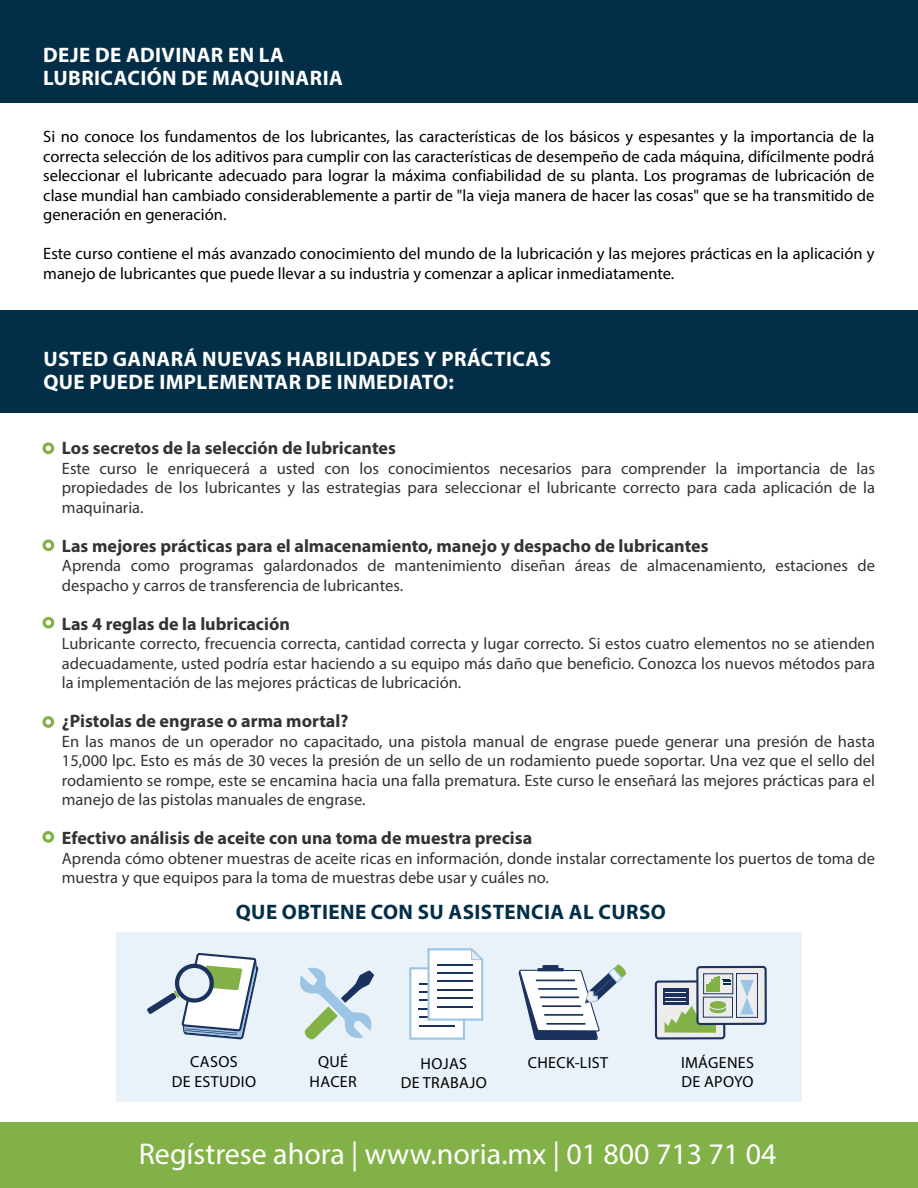
<style>
.page{position:relative;width:918px;height:1188px;background:#fff}
.page>*{position:absolute;margin:0;border:0;box-sizing:border-box;transform-origin:0 0}
.t1{font:30px "Myriad Pro";color:#fff}
.t2{font:700 21px/22.5px "Myriad Pro";letter-spacing:.02em;color:#fff}
.t3{font:700 21px "Myriad Pro";letter-spacing:.02em;color:#022e47}
.t4{font:700 18px "Myriad Pro";color:#333}
.t5{font:16.5px/19.5px "Myriad Pro";color:#333;text-align:justify}
.t6{font:16.5px/19.5px "Myriad Pro";color:#000;text-align:justify}
.t7{font:16.05px/19.4px "Myriad Pro";letter-spacing:.02em;color:#000;text-align:center}
</style>
<div class="page">
<div style="left:117px;top:932px;width:685px;height:170px;background:#e9f2f9"></div>
<svg style="left:300px;top:967px;width:74px;height:72px"></svg>
<svg style="left:409px;top:948px;width:75px;height:92px;background:#dbe4ed"></svg>
<div style="left:0;top:0;width:918px;height:102px;background:#022e47"></div>
<div style="left:0;top:310px;width:918px;height:103px;background:#022e47"></div>
<svg style="left:518px;top:964px;width:108px;height:76px"></svg>
<div style="left:655px;top:980px;width:70px;height:60px;background:#edecec;border:2px solid #1b325e;border-radius:3px"></div>
<div style="left:663px;top:989px;width:25px;height:16px;background:#1b325e"></div>
<div style="left:696px;top:966px;width:71px;height:59px;background:#edecec;border:2px solid #1b325e;border-radius:3px"></div>
<svg style="left:665px;top:973px;width:93px;height:60px"></svg>
<svg style="left:147px;top:953px;width:112px;height:87px"></svg>
<div style="left:0;top:1122px;width:918px;height:66px;background:#82b147"></div>
<div style="left:43px;top:442px;width:11px;height:12px;border:3px solid #82b147;border-radius:50%"></div>
<div style="left:43px;top:539px;width:11px;height:12px;border:3px solid #82b147;border-radius:50%"></div>
<div style="left:43px;top:617px;width:11px;height:12px;border:3px solid #82b147;border-radius:50%"></div>
<div style="left:42px;top:716px;width:12px;height:12px;border:3px solid #82b147;border-radius:50%"></div>
<div style="left:42px;top:831px;width:12px;height:12px;border:3px solid #82b147;border-radius:50%"></div>
<p class="t2" style="left:43px;top:46px;width:301px">DEJE DE ADIVINAR EN LA<br>LUBRICACIÓN DE MAQUINARIA</p>
<p class="t6" style="left:43px;top:128px;width:833px">Si no conoce los fundamentos de los lubricantes, las características de los básicos y espesantes y la importancia de la correcta selección de los aditivos para cumplir con las características de desempeño de cada máquina, difícilmente podrá seleccionar el lubricante adecuado para lograr la máxima confiabilidad de su planta. Los programas de lubricación de clase mundial han cambiado considerablemente a partir de "la vieja manera de hacer las cosas" que se ha transmitido de generación en generación.</p>
<p class="t6" style="left:43px;top:245px;width:833px">Este curso contiene el más avanzado conocimiento del mundo de la lubricación y las mejores prácticas en la aplicación y manejo de lubricantes que puede llevar a su industria y comenzar a aplicar inmediatamente.</p>
<p class="t2" style="left:43px;top:350px;width:509px">USTED GANARÁ NUEVAS HABILIDADES Y PRÁCTICAS<br>QUE PUEDE IMPLEMENTAR DE INMEDIATO:</p>
<p class="t4" style="left:62px;top:441px;width:335px">Los secretos de la selección de lubricantes</p>
<p class="t5" style="left:62px;top:460px;width:815px">Este curso le enriquecerá a usted con los conocimientos necesarios para comprender la importancia de las propiedades de los lubricantes y las estrategias para seleccionar el lubricante correcto para cada aplicación de la maquinaria.</p>
<p class="t4" style="left:62px;top:538px;width:648px">Las mejores prácticas para el almacenamiento, manejo y despacho de lubricantes</p>
<p class="t5" style="left:62px;top:557px;width:815px">Aprenda como programas galardonados de mantenimiento diseñan áreas de almacenamiento, estaciones de despacho y carros de transferencia de lubricantes.</p>
<p class="t4" style="left:62px;top:616px;width:230px">Las 4 reglas de la lubricación</p>
<p class="t5" style="left:62px;top:635px;width:815px">Lubricante correcto, frecuencia correcta, cantidad correcta y lugar correcto. Si estos cuatro elementos no se atienden adecuadamente, usted podría estar haciendo a su equipo más daño que beneficio. Conozca los nuevos métodos para la implementación de las mejores prácticas de lubricación.</p>
<p class="t4" style="left:62px;top:714px;width:288px">¿Pistolas de engrase o arma mortal?</p>
<p class="t5" style="left:62px;top:733px;width:815px">En las manos de un operador no capacitado, una pistola manual de engrase puede generar una presión de hasta 15,000 lpc. Esto es más de 30 veces la presión de un sello de un rodamiento puede soportar. Una vez que el sello del rodamiento se rompe, este se encamina hacia una falla prematura. Este curso le enseñará las mejores prácticas para el manejo de las pistolas manuales de engrase.</p>
<p class="t4" style="left:62px;top:831px;width:472px">Efectivo análisis de aceite con una toma de muestra precisa</p>
<p class="t5" style="left:62px;top:850px;width:815px">Aprenda cómo obtener muestras de aceite ricas en información, donde instalar correctamente los puertos de toma de muestra y que equipos para la toma de muestras debe usar y cuáles no.</p>
<p class="t3" style="left:236px;top:903px;width:431px">QUE OBTIENE CON SU ASISTENCIA AL CURSO</p>
<p class="t7" style="left:172px;top:1054px;width:86px">CASOS<br>DE ESTUDIO</p>
<p class="t7" style="left:310px;top:1054px;width:49px">QUÉ<br>HACER</p>
<p class="t7" style="left:401px;top:1055px;width:88px">HOJAS<br>DE TRABAJO</p>
<p class="t7" style="left:528px;top:1055px;width:82px">CHECK-LIST</p>
<p class="t7" style="left:681px;top:1054px;width:75px;text-align:left">IMÁGENES<br>DE APOYO</p>
<h1 class="t1" style="left:139px;top:1142px;width:639px">Regístrese ahora | www.noria.mx | 01 800 713 71 04</h1>
</div>
